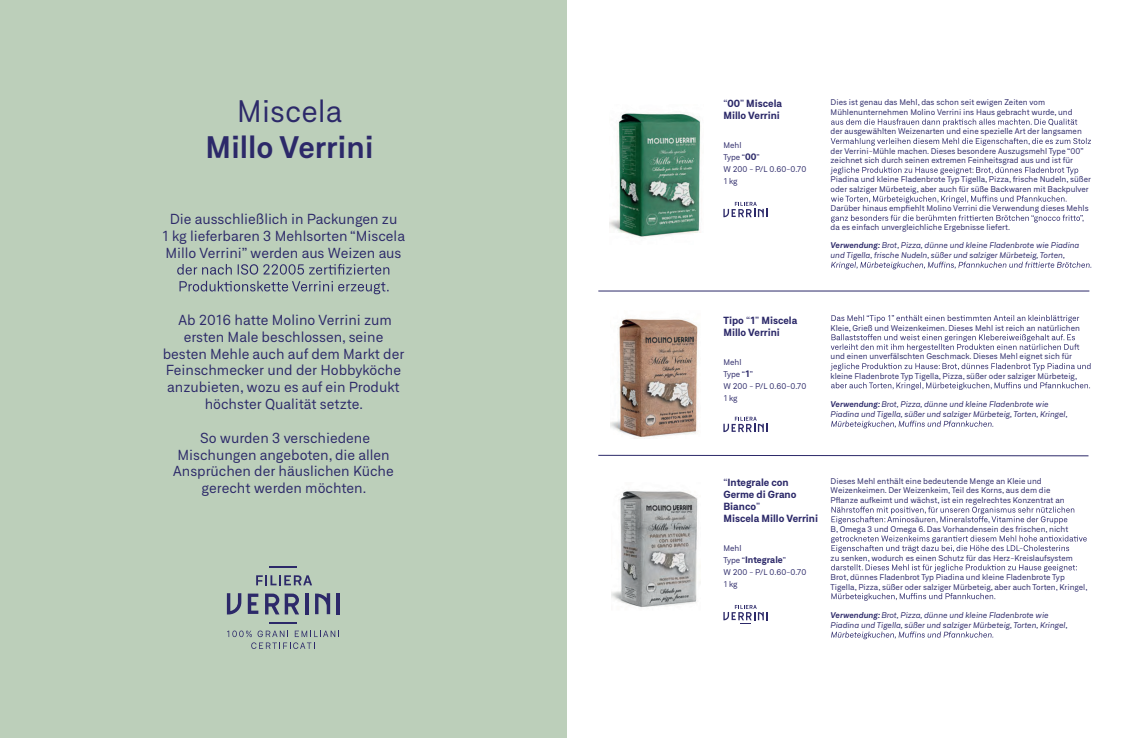
<style>
.page{position:relative;width:1134px;height:738px;background:#fff}
.page>*{position:absolute;margin:0;border:0;box-sizing:border-box;transform-origin:0 0}
.t1{font:600 30px "Neufile Grotesk";color:#2c2969}
.t2{font:30px "Neufile Grotesk";color:#2c2969}
.t3{font:14px/16.8px "Neufile Grotesk";color:#2c2969;text-align:center}
.t4{font:700 10px/12px "Neufile Grotesk";color:#2c2969}
.t5{font:700 9px "Neufile Grotesk";color:#2c2969}
.t6{font:8px/12px "Neufile Grotesk";color:#2c2969}
.t7{font:italic 8px/9.6px "Neufile Grotesk";color:#2c2969}
.s1{font-weight:400}
.s2{font-weight:700;font-size:9px}
.s3{font-weight:600}
.s4{font-weight:400;font-size:8px}
</style>
<div class="page">
<div style="left:0;top:0;width:567px;height:737px;background:#bccfba"></div>
<img style="left:609px;top:112px;width:92px;height:126px">
<img style="left:611px;top:318px;width:87px;height:121px">
<img style="left:612px;top:491px;width:89px;height:117px">
<hr style="left:598px;top:290px;width:491px;height:1px;background:#2c2969">
<svg style="left:598px;top:454px;width:491px;height:2px"></svg>
<svg style="left:831px;top:118px;width:246px;height:8px"></svg>
<svg style="left:831px;top:138px;width:260px;height:7px"></svg>
<svg style="left:830px;top:167px;width:248px;height:7px"></svg>
<svg style="left:831px;top:195px;width:235px;height:8px"></svg>
<svg style="left:831px;top:214px;width:252px;height:8px"></svg>
<svg style="left:831px;top:261px;width:260px;height:8px"></svg>
<svg style="left:831px;top:315px;width:248px;height:7px"></svg>
<svg style="left:831px;top:334px;width:248px;height:17px"></svg>
<svg style="left:831px;top:363px;width:259px;height:7px"></svg>
<svg style="left:831px;top:382px;width:259px;height:7px"></svg>
<svg style="left:831px;top:420px;width:162px;height:8px"></svg>
<svg style="left:831px;top:506px;width:243px;height:17px"></svg>
<svg style="left:831px;top:535px;width:256px;height:17px"></svg>
<svg style="left:831px;top:564px;width:246px;height:7px"></svg>
<svg style="left:831px;top:593px;width:164px;height:7px"></svg>
<svg style="left:831px;top:631px;width:162px;height:7px"></svg>
<svg style="left:723px;top:202px;width:45px;height:15px"></svg>
<svg style="left:723px;top:416px;width:45px;height:16px"></svg>
<svg style="left:723px;top:605px;width:45px;height:14px"></svg>
<hr style="left:305px;top:592px;width:4px;height:21px;background:#2c2969">
<hr style="left:337px;top:592px;width:3px;height:21px;background:#2c2969">
<svg style="left:248px;top:593px;width:10px;height:20px"></svg>
<svg style="left:315px;top:593px;width:15px;height:20px"></svg>
<svg style="left:265px;top:593px;width:14px;height:21px"></svg>
<svg style="left:227px;top:593px;width:14px;height:21px"></svg>
<svg style="left:285px;top:593px;width:14px;height:21px"></svg>
<svg style="left:256px;top:575px;width:56px;height:10px"></svg>
<svg style="left:227px;top:630px;width:25px;height:6px"></svg>
<svg style="left:258px;top:630px;width:30px;height:6px"></svg>
<svg style="left:295px;top:630px;width:44px;height:6px"></svg>
<svg style="left:251px;top:642px;width:64px;height:6px"></svg>
<svg style="left:270px;top:566px;width:27px;height:1px"></svg>
<svg style="left:177px;top:264px;width:212px;height:10px"></svg>
<svg style="left:180px;top:280px;width:209px;height:14px"></svg>
<h1 class="t2" style="left:237px;top:92px;width:107px">Miscela</h1>
<h1 class="t1" style="left:205px;top:127px;width:170px">Millo Verrini</h1>
<h2 class="t3" style="left:162px;top:210px;width:245px">Die ausschließlich in Packungen zu<br>1 kg lieferbaren 3 Mehlsorten “Miscela<br>Millo Verrini” werden aus Weizen aus</h2>
<h2 class="t3" style="left:163px;top:311px;width:243px">Ab 2016 hatte Molino Verrini zum ersten Male beschlossen, seine besten Mehle auch auf dem Markt der<br>Feinschmecker und der Hobbyköche anzubieten, wozu es auf ein Produkt höchster Qualität setzte.</h2>
<h2 class="t3" style="left:173px;top:428px;width:222px">So wurden 3 verschiedene<br>Mischungen angeboten, die allen<br>Ansprüchen der häuslichen Küche gerecht werden möchten.</h2>
<p class="t4" style="left:723px;top:97px;width:60px"><span class="s1">“</span>00<span class="s1">”</span> Miscela<br>Millo Verrini</p>
<p class="t6" style="left:723px;top:139px;width:84px">Mehl<br>Type “<span class="s2">00</span>”<br>W 200 - P/L 0.60-0.70<br>1 kg</p>
<p class="t4" style="left:723px;top:314px;width:75px">Tipo <span class="s1">“</span>1<span class="s1">”</span> Miscela<br>Millo Verrini</p>
<p class="t6" style="left:723px;top:356px;width:84px">Mehl<br>Type “<span class="s2">1</span>”<br>W 200 - P/L 0.60-0.70<br>1 kg</p>
<p class="t6" style="left:831px;top:97px;width:243px;line-height:9.6px">Dies ist genau das Mehl, das schon seit ewigen Zeiten vom<br>Mühlenunternehmen Molino Verrini ins Haus gebracht wurde, und</p>
<p class="t6" style="left:831px;top:125px;width:253px">der ausgewählten Weizenarten und eine spezielle Art der langsamen</p>
<p class="t6" style="left:831px;top:145px;width:255px;line-height:9.6px">der Verrini-Mühle machen. Dieses besondere Auszugsmehl Type “00” zeichnet sich durch seinen extremen Feinheitsgrad aus und ist für</p>
<p class="t6" style="left:831px;top:174px;width:262px;line-height:9.6px">Piadina und kleine Fladenbrote Typ Tigella, Pizza, frische Nudeln, süßer oder salziger Mürbeteig, aber auch für süße Backwaren mit Backpulver</p>
<p class="t6" style="left:831px;top:202px;width:259px">Darüber hinaus empfiehlt Molino Verrini die Verwendung dieses Mehls</p>
<p class="t6" style="left:831px;top:221px;width:181px">da es einfach unvergleichliche Ergebnisse liefert.</p>
<p class="t7" style="left:831px;top:240px;width:250px"><span class="s3">Verwendung:</span> Brot, Pizza, dünne und kleine Fladenbrote wie Piadina und Tigella, frische Nudeln, süßer und salziger Mürbeteig, Torten,</p>
<p class="t6" style="left:831px;top:321px;width:251px">Kleie, Grieß und Weizenkeimen. Dieses Mehl ist reich an natürlichen</p>
<p class="t6" style="left:831px;top:350px;width:243px">und einen unverfälschten Geschmack. Dieses Mehl eignet sich für</p>
<p class="t6" style="left:831px;top:369px;width:248px">kleine Fladenbrote Typ Tigella, Pizza, süßer oder salziger Mürbeteig,</p>
<p class="t7" style="left:831px;top:399px;width:239px"><span class="s3">Verwendung:</span>Brot, Pizza, dünne und kleine Fladenbrote wie<br>Piadina und Tigella, süßer und salziger Mürbeteig, Torten, Kringel,</p>
<p class="t4" style="left:723px;top:476px;width:96px"><span class="s1">“</span>Integrale con<br>Germe di Grano<br>Bianco<span class="s1">”<br></span>Miscela Millo Verrini</p>
<p class="t6" style="left:723px;top:541px;width:20px">Mehl</p>
<p class="t5" style="left:723px;top:553px;width:64px"><span class="s4">Type “</span>Integrale<span class="s4">”</span></p>
<p class="t6" style="left:723px;top:565px;width:84px">W 200 - P/L 0.60-0.70<br>1 kg</p>
<p class="t6" style="left:831px;top:475px;width:235px;line-height:9.6px">Dieses Mehl enthält eine bedeutende Menge an Kleie und<br>Weizenkeimen. Der Weizenkeim, Teil des Korns, aus dem die<br>Pflanze aufkeimt und wächst, ist ein regelrechtes Konzentrat an</p>
<p class="t6" style="left:831px;top:522px;width:239px">B, Omega 3 und Omega 6. Das Vorhandensein des frischen, nicht</p>
<p class="t6" style="left:831px;top:551px;width:244px">zu senken, wodurch es einen Schutz für das Herz-Kreislaufsystem</p>
<p class="t6" style="left:831px;top:571px;width:259px;line-height:9.6px">Brot, dünnes Fladenbrot Typ Piadina und kleine Fladenbrote Typ<br>Tigella, Pizza, süßer oder salziger Mürbeteig, aber auch Torten, Kringel,</p>
<p class="t7" style="left:831px;top:610px;width:239px"><span class="s3">Verwendung:</span>Brot, Pizza, dünne und kleine Fladenbrote wie<br>Piadina und Tigella, süßer und salziger Mürbeteig, Torten, Kringel,</p>
</div>
